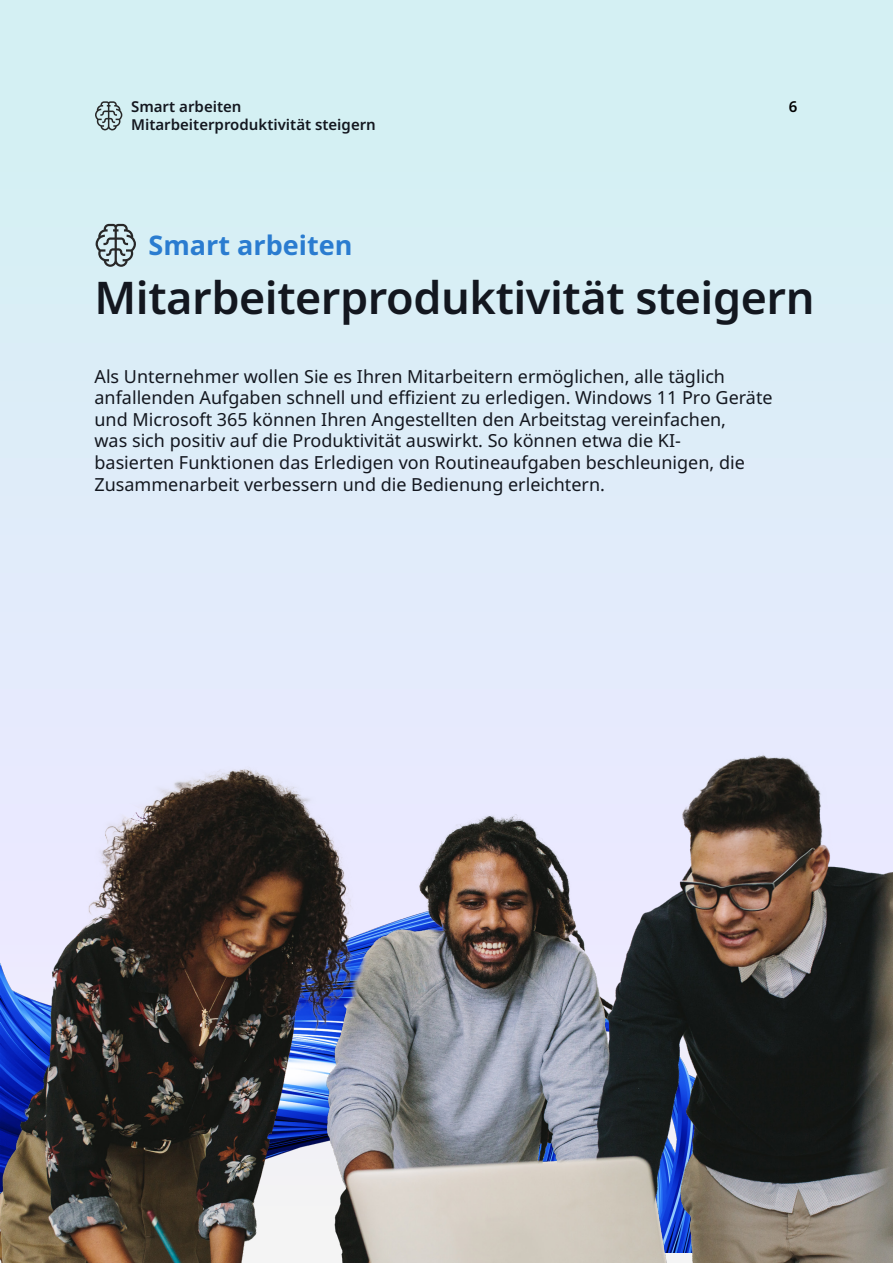
<style>
.page{position:relative;width:893px;height:1263px;background:#dbedf7}
.page>*{position:absolute;margin:0;border:0;box-sizing:border-box;transform-origin:0 0}
.H3_Subheader{font:600 45px "Noto Sans";letter-spacing:-.01em;color:#13171f}
.H3_Subheader-2{font:700 27px "Noto Sans";color:#2a7cd0}
.H4_Paragraph_1{font:18px/21.6px "Noto Sans";color:#13171f}
.H3_Subheader-3{font:600 15px "Noto Sans";color:#13171f}
.B1_Content_Subheader{font:600 15px "Noto Sans";color:#000}
</style>
<div class="page">
<img style="left:0;top:751px;width:893px;height:512px">
<svg style="left:95px;top:224px;width:41px;height:43px"></svg>
<svg style="left:95px;top:101px;width:27px;height:29px"></svg>
<h2 class="H3_Subheader-3" style="left:131px;top:96px;width:112px">Smart arbeiten</h2>
<h3 class="B1_Content_Subheader" style="left:789px;top:96px;width:10px">6</h3>
<h2 class="H3_Subheader-3" style="left:131px;top:114px;width:246px">Mitarbeiterproduktivität steigern</h2>
<h2 class="H3_Subheader-2" style="left:148px;top:226px;width:205px">Smart arbeiten</h2>
<h2 class="H3_Subheader" style="left:94px;top:266px;width:722px">Mitarbeiterproduktivität steigern</h2>
<h3 class="H4_Paragraph_1" style="left:94px;top:366px;width:680px">Als Unternehmer wollen Sie es Ihren Mitarbeitern ermöglichen, alle täglich anfallenden Aufgaben schnell und effizient zu erledigen. Windows 11 Pro Geräte und Microsoft 365 können Ihren Angestellten den Arbeitstag vereinfachen,<br>was sich positiv auf die Produktivität auswirkt. So können etwa die KI-<br>basierten Funktionen das Erledigen von Routineaufgaben beschleunigen, die Zusammenarbeit verbessern und die Bedienung erleichtern.</h3>
</div>
